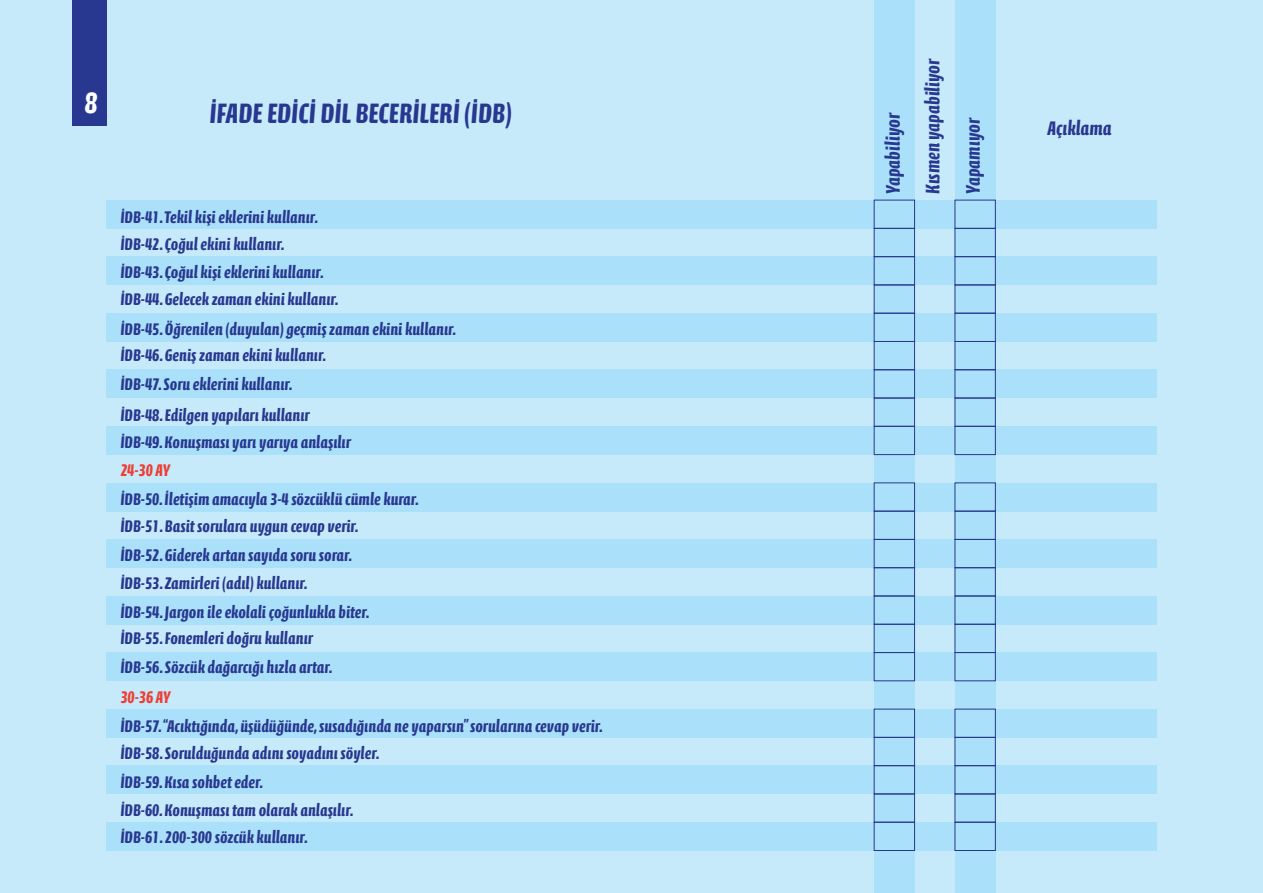
<style>
.page{position:relative;width:1263px;height:893px;background:#c6eafa}
.page>*{position:absolute;margin:0;border:0;box-sizing:border-box;transform-origin:0 0}
.t1{font:700 30px "Calcite Pro";color:#fff}
.t2{font:700 28.5px "Calcite Pro";color:#283890}
.t3{font:700 19.95px/39.9px "Calcite Pro";color:#283890}
.t4{font:700 17.1px/27.6px "Calcite Pro";color:#283890}
.t5{font:700 17.1px "Calcite Pro";letter-spacing:-.005em;color:#ee3e35}
</style>
<div class="page">
<div style="left:73px;top:0;width:34px;height:126px;background:#283890"></div>
<div style="left:874px;top:0;width:40px;height:893px;background:#aae0f9"></div>
<div style="left:955px;top:0;width:40px;height:893px;background:#aae0f9"></div>
<div style="left:107px;top:822px;width:1050px;height:28px;background:#aae0f9"></div>
<div style="left:107px;top:766px;width:1050px;height:28px;background:#aae0f9"></div>
<div style="left:107px;top:709px;width:1050px;height:28px;background:#aae0f9"></div>
<div style="left:107px;top:652px;width:1050px;height:29px;background:#aae0f9"></div>
<div style="left:107px;top:596px;width:1050px;height:28px;background:#aae0f9"></div>
<div style="left:107px;top:539px;width:1050px;height:29px;background:#aae0f9"></div>
<div style="left:107px;top:483px;width:1050px;height:28px;background:#aae0f9"></div>
<div style="left:107px;top:426px;width:1050px;height:29px;background:#aae0f9"></div>
<div style="left:107px;top:370px;width:1050px;height:28px;background:#aae0f9"></div>
<div style="left:107px;top:313px;width:1050px;height:28px;background:#aae0f9"></div>
<div style="left:107px;top:257px;width:1050px;height:28px;background:#aae0f9"></div>
<div style="left:107px;top:200px;width:1050px;height:28px;background:#aae0f9"></div>
<div style="left:874px;top:200px;width:41px;height:29px;border:1px solid #283890"></div>
<div style="left:874px;top:228px;width:41px;height:29px;border:1px solid #283890"></div>
<div style="left:954px;top:228px;width:42px;height:29px;border:1px solid #283890"></div>
<div style="left:874px;top:256px;width:41px;height:29px;border:1px solid #283890"></div>
<div style="left:954px;top:256px;width:42px;height:29px;border:1px solid #283890"></div>
<div style="left:874px;top:285px;width:41px;height:29px;border:1px solid #283890"></div>
<div style="left:954px;top:285px;width:42px;height:29px;border:1px solid #283890"></div>
<div style="left:874px;top:313px;width:41px;height:29px;border:1px solid #283890"></div>
<div style="left:954px;top:313px;width:42px;height:29px;border:1px solid #283890"></div>
<div style="left:874px;top:341px;width:41px;height:29px;border:1px solid #283890"></div>
<div style="left:954px;top:341px;width:42px;height:29px;border:1px solid #283890"></div>
<div style="left:874px;top:369px;width:41px;height:29px;border:1px solid #283890"></div>
<div style="left:954px;top:369px;width:42px;height:29px;border:1px solid #283890"></div>
<div style="left:874px;top:398px;width:41px;height:29px;border:1px solid #283890"></div>
<div style="left:954px;top:398px;width:42px;height:29px;border:1px solid #283890"></div>
<div style="left:874px;top:426px;width:41px;height:29px;border:1px solid #283890"></div>
<div style="left:954px;top:426px;width:42px;height:29px;border:1px solid #283890"></div>
<div style="left:874px;top:482px;width:41px;height:29px;border:1px solid #283890"></div>
<div style="left:874px;top:511px;width:41px;height:29px;border:1px solid #283890"></div>
<div style="left:954px;top:511px;width:42px;height:29px;border:1px solid #283890"></div>
<div style="left:874px;top:539px;width:41px;height:29px;border:1px solid #283890"></div>
<div style="left:954px;top:539px;width:42px;height:29px;border:1px solid #283890"></div>
<div style="left:874px;top:567px;width:41px;height:29px;border:1px solid #283890"></div>
<div style="left:954px;top:567px;width:42px;height:29px;border:1px solid #283890"></div>
<div style="left:874px;top:596px;width:41px;height:29px;border:1px solid #283890"></div>
<div style="left:954px;top:596px;width:42px;height:29px;border:1px solid #283890"></div>
<div style="left:874px;top:624px;width:41px;height:29px;border:1px solid #283890"></div>
<div style="left:954px;top:624px;width:42px;height:29px;border:1px solid #283890"></div>
<div style="left:874px;top:652px;width:41px;height:29px;border:1px solid #283890"></div>
<div style="left:954px;top:652px;width:42px;height:29px;border:1px solid #283890"></div>
<div style="left:874px;top:709px;width:41px;height:29px;border:1px solid #283890"></div>
<div style="left:874px;top:737px;width:41px;height:29px;border:1px solid #283890"></div>
<div style="left:954px;top:737px;width:42px;height:29px;border:1px solid #283890"></div>
<div style="left:874px;top:765px;width:41px;height:29px;border:1px solid #283890"></div>
<div style="left:954px;top:765px;width:42px;height:29px;border:1px solid #283890"></div>
<div style="left:874px;top:794px;width:41px;height:29px;border:1px solid #283890"></div>
<div style="left:954px;top:794px;width:42px;height:29px;border:1px solid #283890"></div>
<div style="left:874px;top:822px;width:41px;height:29px;border:1px solid #283890"></div>
<div style="left:954px;top:822px;width:42px;height:29px;border:1px solid #283890"></div>
<h1 class="t1" style="left:85px;top:85px;width:14px">8</h1>
<h2 class="t2" style="left:209px;top:97px;width:304px">İFADE EDİCİ DİL BECERİLERİ (İDB)</h2>
<p class="t4" style="left:120px;top:203px;width:199px">İDB-41. Tekil kişi eklerini kullanır.</p>
<p class="t4" style="left:120px;top:230px;width:166px">İDB-42. Çoğul ekini kullanır.</p>
<p class="t4" style="left:120px;top:260px;width:220px;line-height:26.4px">İDB-43. Çoğul kişi eklerini kullanır.<br>İDB-44. Gelecek zaman ekini kullanır.</p>
<p class="t4" style="left:120px;top:317px;width:338px;line-height:25.7px">İDB-45. Öğrenilen (duyulan) geçmiş zaman ekini kullanır.<br>İDB-46. Geniş zaman ekini kullanır.</p>
<p class="t4" style="left:120px;top:370px;width:174px">İDB-47. Soru eklerini kullanır.</p>
<p class="t4" style="left:120px;top:401px;width:191px">İDB-48. Edilgen yapıları kullanır</p>
<p class="t4" style="left:120px;top:428px;width:232px">İDB-49. Konuşması yarı yarıya anlaşılır</p>
<p class="t5" style="left:120px;top:460px;width:51px">24-30 AY</p>
<p class="t4" style="left:120px;top:485px;width:300px">İDB-50. İletişim amacıyla 3-4 sözcüklü cümle kurar.<br>İDB-51. Basit sorulara uygun cevap verir.</p>
<p class="t4" style="left:120px;top:542px;width:234px">İDB-52. Giderek artan sayıda soru sorar.</p>
<p class="t4" style="left:120px;top:569px;width:189px">İDB-53. Zamirleri (adıl) kullanır.</p>
<p class="t4" style="left:120px;top:599px;width:251px">İDB-54. Jargon ile ekolali çoğunlukla biter.</p>
<p class="t4" style="left:120px;top:625px;width:194px">İDB-55. Fonemleri doğru kullanır</p>
<p class="t4" style="left:120px;top:654px;width:214px">İDB-56. Sözcük dağarcığı hızla artar.</p>
<p class="t5" style="left:120px;top:687px;width:51px">30-36 AY</p>
<p class="t4" style="left:120px;top:712px;width:484px">İDB-57. “Acıktığında, üşüdüğünde, susadığında ne yaparsın” sorularına cevap verir.</p>
<p class="t4" style="left:120px;top:739px;width:261px">İDB-58. Sorulduğunda adını soyadını söyler.</p>
<p class="t4" style="left:120px;top:768px;width:145px">İDB-59. Kısa sohbet eder.</p>
<p class="t4" style="left:120px;top:796px;width:235px">İDB-60. Konuşması tam olarak anlaşılır.</p>
<p class="t4" style="left:120px;top:824px;width:189px">İDB-61. 200-300 sözcük kullanır.</p>
<p class="t3" style="left:873px;top:194px;width:137px;rotate:-90deg">Yapabiliyor<br>Kısmen yapabiliyor<br>Yapamıyor</p>
<p class="t3" style="left:1047px;top:108px;width:66px">Açıklama</p>
</div>
